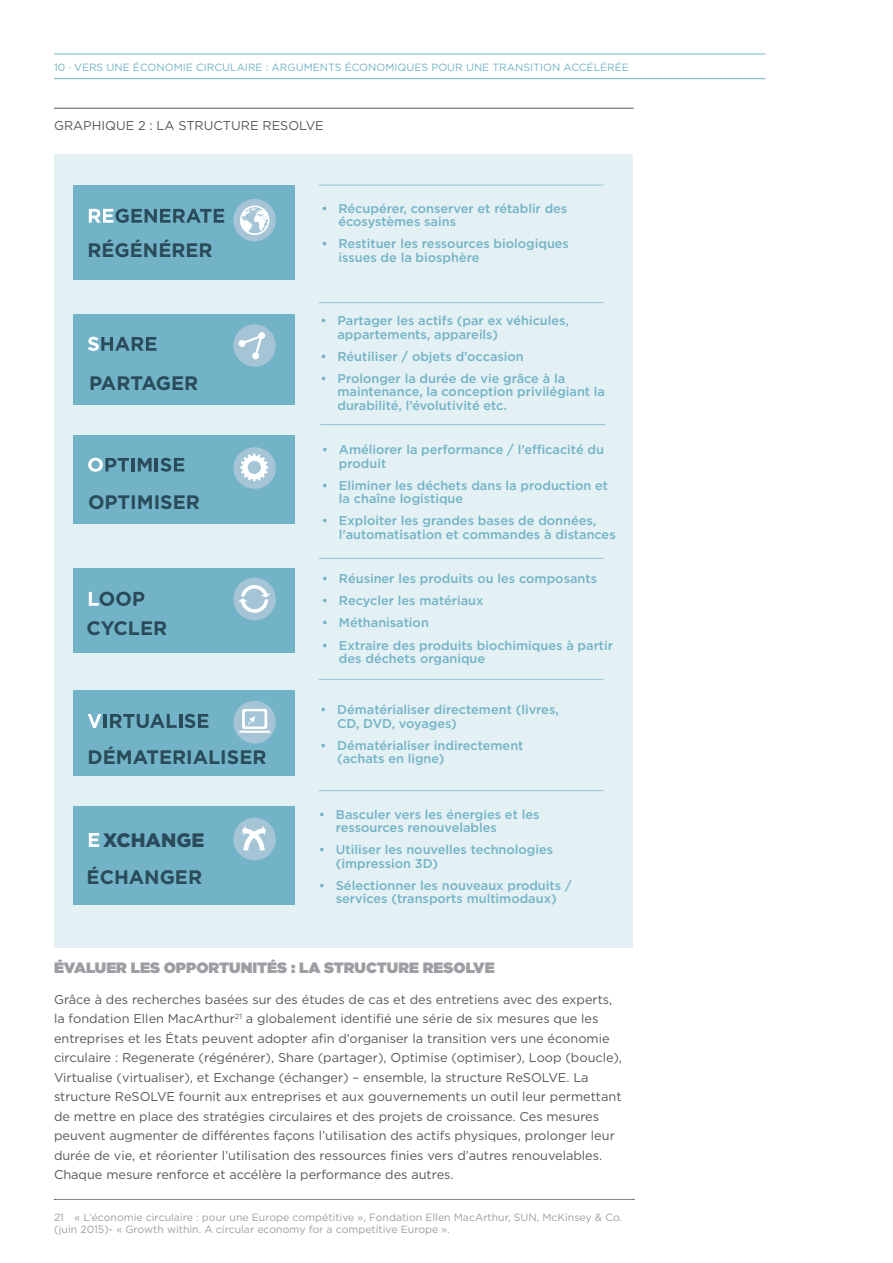
<style>
.page{position:relative;width:893px;height:1263px;background:#fff}
.page>*{position:absolute;margin:0;border:0;box-sizing:border-box;transform-origin:0 0}
.t1{font:700 19.5px "Gotham";color:#2a4b5a}
.t2{font:900 19.5px "Gotham";color:#2a4b5a}
.t3{font:900 15px "Gotham";color:#9c9ea3}
.t4{font:500 12.75px/13.5px "Gotham";color:#73b3c7}
.t5{font:12.75px/19.5px "Gotham";color:#575756}
.t6{font:10.5px/12.6px "Gotham";color:#9c9ea3}
.t7{font:10.5px "Gotham";color:#73b3c7}
</style>
<div class="page">
<hr style="left:54px;top:54px;width:711px;height:1px;background:#73b3c7">
<hr style="left:54px;top:78px;width:711px;height:1px;background:#73b3c7">
<hr style="left:54px;top:108px;width:580px;height:1px;background:#575756">
<div style="left:54px;top:154px;width:578px;height:793px;background:#e3f0f4"></div>
<div style="left:74px;top:185px;width:221px;height:95px;background:#73b3c7"></div>
<svg style="left:89px;top:209px;width:135px;height:14px"></svg>
<div style="left:233px;top:199px;width:43px;height:42px;background:#a5c5d7;border-radius:50%"></div>
<svg style="left:240px;top:206px;width:29px;height:29px"></svg>
<div style="left:74px;top:314px;width:221px;height:90px;background:#73b3c7"></div>
<svg style="left:88px;top:337px;width:68px;height:14px"></svg>
<div style="left:233px;top:324px;width:43px;height:43px;background:#a5c5d7;border-radius:50%"></div>
<div style="left:239px;top:340px;width:6px;height:7px;background:#fff;border-radius:50%"></div>
<svg style="left:241px;top:336px;width:21px;height:18px"></svg>
<div style="left:252px;top:352px;width:7px;height:7px;background:#fff;border-radius:50%"></div>
<div style="left:258px;top:332px;width:7px;height:7px;background:#fff;border-radius:50%"></div>
<div style="left:74px;top:435px;width:221px;height:89px;background:#73b3c7"></div>
<svg style="left:88px;top:458px;width:96px;height:14px"></svg>
<div style="left:233px;top:447px;width:43px;height:42px;background:#a5c5d7;border-radius:50%"></div>
<svg style="left:240px;top:454px;width:28px;height:27px"></svg>
<div style="left:248px;top:461px;width:13px;height:13px;background:#a5c5d7;border-radius:50%"></div>
<div style="left:74px;top:568px;width:221px;height:85px;background:#73b3c7"></div>
<svg style="left:89px;top:592px;width:55px;height:14px"></svg>
<div style="left:233px;top:578px;width:43px;height:42px;background:#a5c5d7;border-radius:50%"></div>
<svg style="left:238px;top:584px;width:33px;height:29px"></svg>
<div style="left:74px;top:691px;width:221px;height:85px;background:#73b3c7"></div>
<svg style="left:88px;top:714px;width:13px;height:14px"></svg>
<hr style="left:104px;top:714px;width:3px;height:14px;background:#2a4b5a">
<svg style="left:110px;top:714px;width:67px;height:14px"></svg>
<hr style="left:179px;top:714px;width:3px;height:14px;background:#2a4b5a">
<svg style="left:184px;top:714px;width:24px;height:14px"></svg>
<div style="left:233px;top:701px;width:43px;height:42px;background:#a5c5d7;border-radius:50%"></div>
<svg style="left:242px;top:709px;width:25px;height:20px"></svg>
<div style="left:245px;top:711px;width:19px;height:15px;background:#a5c5d7;border-radius:2px"></div>
<svg style="left:239px;top:731px;width:32px;height:2px"></svg>
<svg style="left:248px;top:716px;width:7px;height:9px"></svg>
<div style="left:74px;top:806px;width:221px;height:99px;background:#73b3c7"></div>
<svg style="left:89px;top:833px;width:10px;height:14px"></svg>
<div style="left:233px;top:818px;width:43px;height:42px;background:#a5c5d7;border-radius:50%"></div>
<svg style="left:242px;top:826px;width:24px;height:24px"></svg>
<hr style="left:319px;top:790px;width:284px;height:1px;background:#8fc2d4">
<hr style="left:319px;top:679px;width:284px;height:1px;background:#8fc2d4">
<hr style="left:319px;top:558px;width:284px;height:1px;background:#8fc2d4">
<hr style="left:320px;top:424px;width:285px;height:1px;background:#8fc2d4">
<hr style="left:319px;top:302px;width:284px;height:1px;background:#8fc2d4">
<hr style="left:319px;top:185px;width:284px;height:1px;background:#8fc2d4">
<svg style="left:54px;top:1199px;width:580px;height:1px"></svg>
<p class="t7" style="left:54px;top:60px;width:576px">10 ∙ VERS UNE ÉCONOMIE CIRCULAIRE : ARGUMENTS ÉCONOMIQUES POUR UNE TRANSITION ACCÉLÉRÉE</p>
<p class="t5" style="left:54px;top:115px;width:271px">GRAPHIQUE 2 : LA STRUCTURE RESOLVE</p>
<h1 class="t1" style="left:87px;top:237px;width:127px">RÉGÉNÉRER</h1>
<h1 class="t1" style="left:89px;top:370px;width:111px">PARTAGER</h1>
<h1 class="t1" style="left:88px;top:490px;width:113px">OPTIMISER</h1>
<h1 class="t1" style="left:87px;top:615px;width:82px">CYCLER</h1>
<h1 class="t1" style="left:88px;top:744px;width:180px">DÉMATERIALISER</h1>
<h1 class="t2" style="left:103px;top:826px;width:103px">XCHANGE</h1>
<h1 class="t1" style="left:87px;top:864px;width:117px">ÉCHANGER</h1>
<p class="t4" style="left:338px;top:201px;width:230px;text-indent:-17px">• Récupérer, conserver et rétablir des écosystèmes sains</p>
<p class="t4" style="left:338px;top:237px;width:232px;text-indent:-17px">• Restituer les ressources biologiques issues de la biosphère</p>
<p class="t4" style="left:337px;top:314px;width:233px;text-indent:-17px">• Partager les actifs (par ex véhicules, appartements, appareils)</p>
<p class="t4" style="left:320px;top:349px;width:205px">• Réutiliser / objets d’occasion</p>
<p class="t4" style="left:337px;top:371px;width:269px;text-indent:-17px">• Prolonger la durée de vie grâce à la maintenance, la conception privilégiant la durabilité, l’évolutivité etc.</p>
<p class="t4" style="left:339px;top:443px;width:267px;text-indent:-17px">• Améliorer la performance / l’efficacité du produit</p>
<p class="t4" style="left:339px;top:478px;width:271px;text-indent:-17px">• Eliminer les déchets dans la production et la chaîne logistique</p>
<p class="t4" style="left:339px;top:514px;width:278px;text-indent:-17px">• Exploiter les grandes bases de données, l’automatisation et commandes à distances</p>
<p class="t4" style="left:322px;top:572px;width:277px">• Réusiner les produits ou les composants</p>
<p class="t4" style="left:322px;top:594px;width:163px">• Recycler les matériaux</p>
<p class="t4" style="left:322px;top:616px;width:108px">• Méthanisation</p>
<p class="t4" style="left:339px;top:638px;width:276px;text-indent:-17px">• Extraire des produits biochimiques à partir des déchets organique</p>
<p class="t4" style="left:337px;top:703px;width:223px;text-indent:-17px">• Dématérialiser directement (livres,<br>CD, DVD, voyages)</p>
<p class="t4" style="left:337px;top:738px;width:188px;text-indent:-17px">• Dématérialiser indirectement (achats en ligne)</p>
<p class="t4" style="left:336px;top:807px;width:205px;text-indent:-17px">• Basculer vers les énergies et les ressources renouvelables</p>
<p class="t4" style="left:336px;top:843px;width:219px;text-indent:-17px">• Utiliser les nouvelles technologies (impression 3D)</p>
<p class="t4" style="left:319px;top:878px;width:254px;text-align:center">• Sélectionner les nouveaux produits / services (transports multimodaux)</p>
<p class="t3" style="left:54px;top:957px;width:442px">ÉVALUER LES OPPORTUNITÉS : LA STRUCTURE RESOLVE</p>
<p class="t5" style="left:54px;top:989px;width:569px">Grâce à des recherches basées sur des études de cas et des entretiens avec des experts, la fondation Ellen MacArthur<sup>21</sup> a globalement identifié une série de six mesures que les entreprises et les États peuvent adopter afin d’organiser la transition vers une économie circulaire : Regenerate (régénérer), Share (partager), Optimise (optimiser), Loop (boucle), Virtualise (virtualiser), et Exchange (échanger) – ensemble, la structure ReSOLVE. La structure ReSOLVE fournit aux entreprises et aux gouvernements un outil leur permettant de mettre en place des stratégies circulaires et des projets de croissance. Ces mesures peuvent augmenter de différentes façons l’utilisation des actifs physiques, prolonger leur durée de vie, et réorienter l’utilisation des ressources finies vers d’autres renouvelables.<br>Chaque mesure renforce et accélère la performance des autres.</p>
<p class="t6" style="left:54px;top:1210px;width:570px">21 « L’économie circulaire : pour une Europe compétitive », Fondation Ellen MacArthur, SUN, McKinsey &amp; Co. (juin 2015)- « Growth within. A circular economy for a competitive Europe ».</p>
</div>
